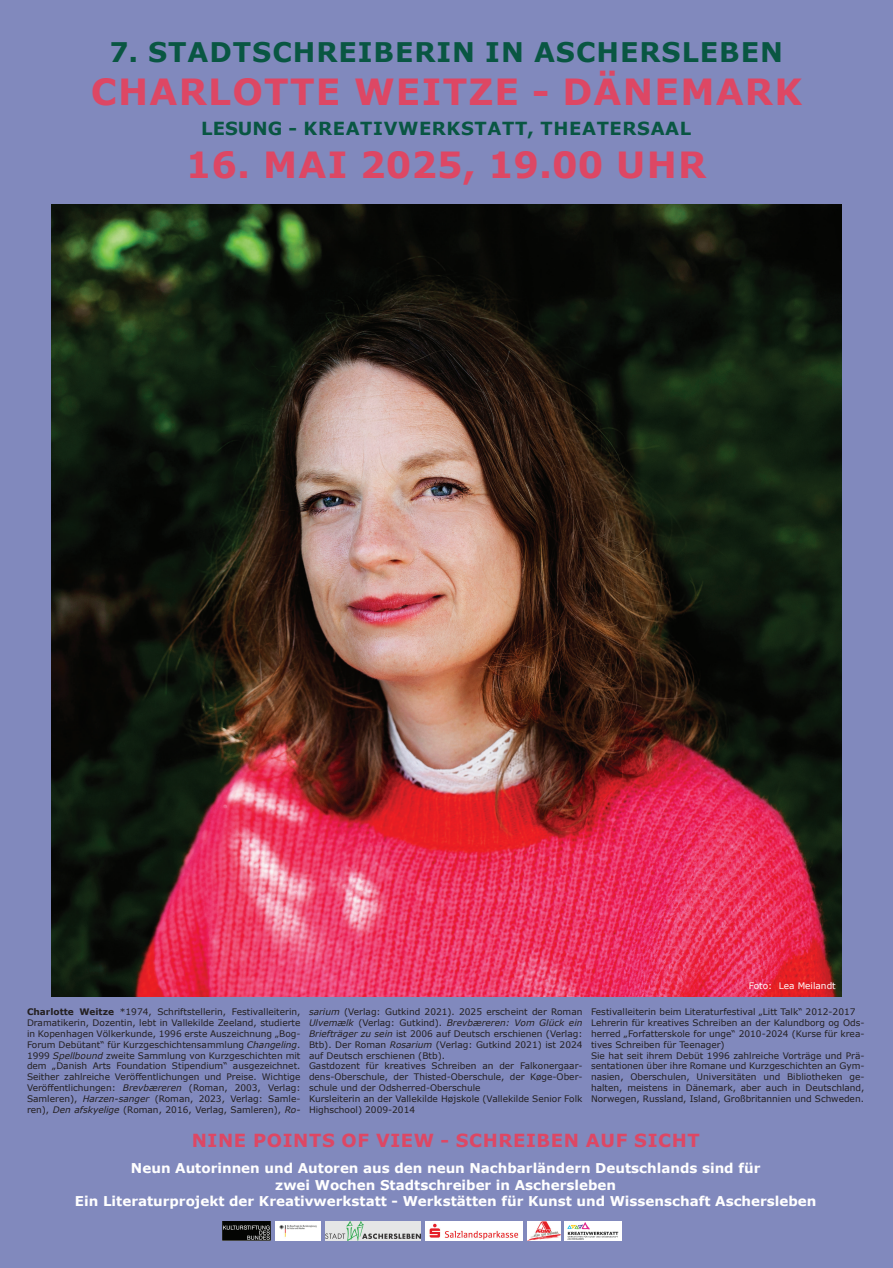
<style>
.page{position:relative;width:893px;height:1268px;background:#fff}
.page>*{position:absolute;margin:0;border:0;box-sizing:border-box;transform-origin:0 0}
.t1{font:700 36px "Verdana";letter-spacing:.035em;color:#dd4764}
.t2{font:700 36px "Verdana";color:#dd4764}
.t3{font:700 27px "Verdana";letter-spacing:.035em;color:#095642}
.t4{font:700 18px "Verdana";letter-spacing:.035em;color:#095642}
.t5{font:700 18px "Verdana";letter-spacing:.035em;color:#dd4764}
.t6{font:700 13.5px/16.2px "Verdana";color:#fff;text-align:center}
.t7{font:9px/10.8px "Verdana";color:#231f20}
.t8{font:9px "Verdana";color:#fefcfd}
.s1{font-weight:700}
.s2{font-style:italic}
</style>
<div class="page">
<div style="left:0;top:0;width:893px;height:1267px;background:#8189bd"></div>
<img style="left:222px;top:1220px;width:48px;height:20px">
<img style="left:275px;top:1220px;width:46px;height:20px">
<img style="left:326px;top:1220px;width:95px;height:20px">
<img style="left:565px;top:1220px;width:56px;height:20px">
<img style="left:51px;top:205px;width:791px;height:791px">
<img style="left:425px;top:1220px;width:98px;height:20px">
<img style="left:527px;top:1220px;width:33px;height:20px">
<h2 class="t3" style="left:109px;top:33px;width:446px">7. stadtschreibe rin in Asc</h2>
<h2 class="t3" style="left:597px;top:33px;width:84px">hersle</h2>
<h2 class="t3" style="left:719px;top:33px;width:42px">ben</h2>
<h1 class="t1" style="left:91px;top:67px;width:562px">charlotte Weitze - Dänem</h1>
<h1 class="t1" style="left:716px;top:67px;width:84px">ark</h1>
<h3 class="t4" style="left:201px;top:115px;width:486px">LESUNG - Kreativwe rkstatt, Theate rsaal</h3>
<h1 class="t2" style="left:186px;top:139px;width:522px">16. Mai 2025, 19.00 Uhr</h1>
<p class="t8" style="left:749px;top:978px;width:88px">Foto: Lea Meilandt</p>
<p class="t7" style="left:27px;top:1006px;width:275px;text-align:justify"><span class="s1">Charlotte Weitze</span> *1974, Schriftstellerin, Festivalleiterin, Dramatikerin, Dozentin, lebt in Vallekilde Zeeland, studierte in Kopenhagen Völkerkunde, 1996 erste Auszeichnung „Bog-Forum Debütant“ für Kurzgeschichtensammlung <span class="s2">Changeling</span>.<br>1999 <span class="s2">Spellbound</span> zweite Sammlung von Kurzgeschichten mit dem „Danish Arts Foundation Stipendium“ ausgezeichnet.<br>Seither zahlreiche Veröffentlichungen und Preise. Wichtige Veröffentlichungen: <span class="s2">Brevbæreren</span> (Roman, 2003, Verlag:<br>Samleren), <span class="s2">Harzen-sanger</span> (Roman, 2023, Verlag: Samle&shy;ren), <span class="s2">Den afskyelige</span> (Roman, 2016, Verlag, Samleren), <span class="s2">Ro-</span></p>
<p class="t7" style="left:309px;top:1006px;width:275px"><span class="s2">sarium</span> (Verlag: Gutkind 2021). 2025 erscheint der Roman <span class="s2">Ulvemælk</span> (Verlag: Gutkind). <span class="s2">Brevbæreren: Vom Glück ein Briefträger zu sein</span> ist 2006 auf Deutsch erschienen (Verlag:<br>Btb). Der Roman <span class="s2">Rosarium</span> (Verlag: Gutkind 2021) ist 2024 auf Deutsch erschienen (Btb).<br>Gastdozent für kreatives Schreiben an der Falkonergaar&shy;dens-Oberschule, der Thisted-Oberschule, der Køge-Ober&shy;schule und der Odsherred-Oberschule<br>Kursleiterin an der Vallekilde Højskole (Vallekilde Senior Folk Highschool) 2009-2014</p>
<p class="t7" style="left:591px;top:1006px;width:275px">Festivalleiterin beim Literaturfestival „Litt Talk“ 2012-2017<br>Lehrerin für kreatives Schreiben an der Kalundborg og Ods&shy;herred „Forfatterskole for unge“ 2010-2024 (Kurse für krea&shy;tives Schreiben für Teenager)<br>Sie hat seit ihrem Debüt 1996 zahlreiche Vorträge und Prä&shy;sentationen über ihre Romane und Kurzgeschichten an Gym&shy;nasien, Oberschulen, Universitäten und Bibliotheken ge&shy;halten, meistens in Dänemark, aber auch in Deutschland, Norwegen, Russland, Island, Großbritannien und Schweden.</p>
<h3 class="t5" style="left:192px;top:1127px;width:494px">NINE POINTS OF VIEW - SCHREIBEN AUF SICHT</h3>
<h3 class="t6" style="left:75px;top:1159px;width:743px">Neun Autorinnen und Autoren aus den neun Nachbarländern Deutschlands sind für<br>zwei Wochen Stadtschreiber in Aschersleben<br>Ein Literaturprojekt der Kreativwerkstatt - Werkstätten für Kunst und Wissenschaft Aschersleben</h3>
</div>
